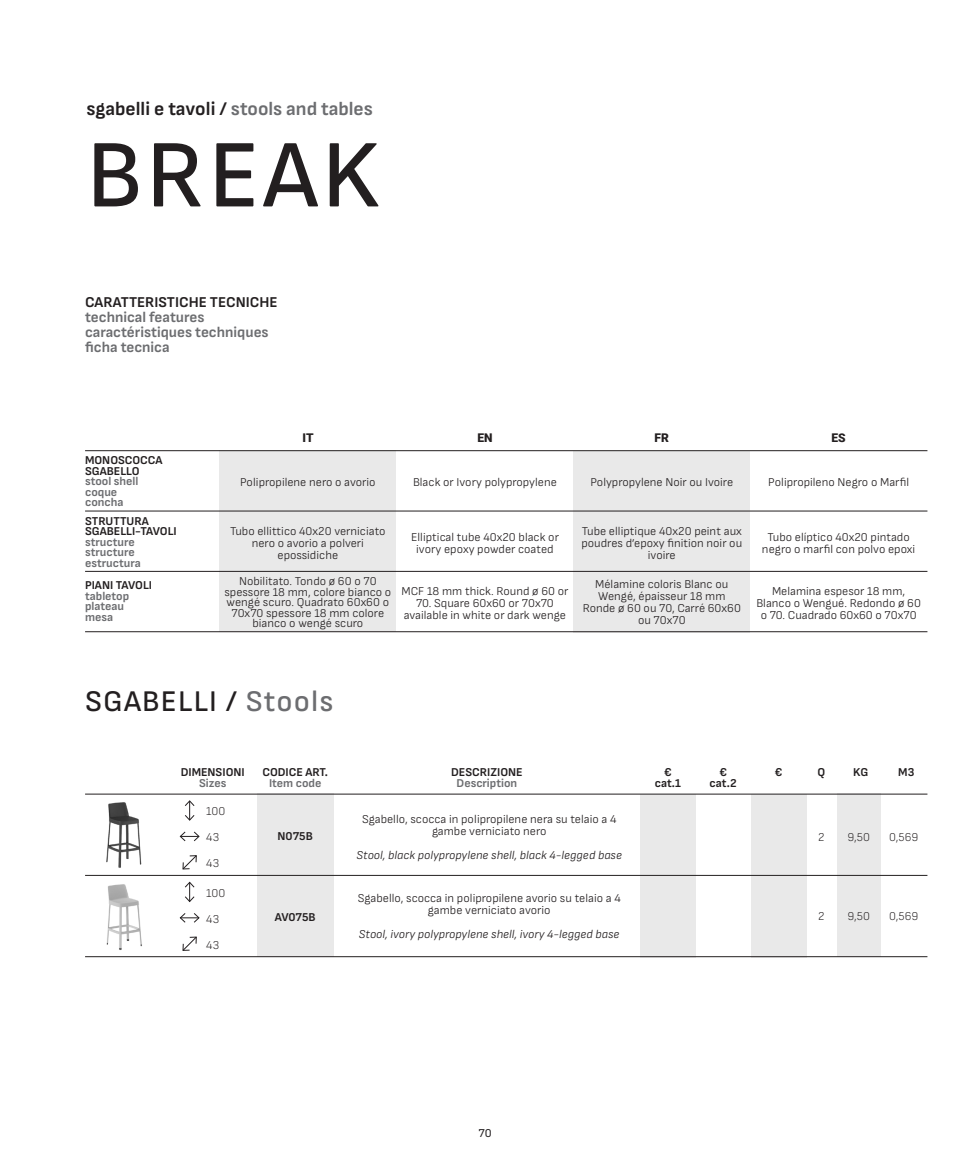
<style>
.page{position:relative;width:970px;height:1170px;background:#fff}
.page>*{position:absolute;margin:0;border:0;box-sizing:border-box;transform-origin:0 0}
.t1{font:500 96.45px "Sofia Sans";letter-spacing:.04em;color:#231f20}
.t2{font:500 30px "Sofia Sans";letter-spacing:.04em;color:#231f20}
.t3{font:700 19.35px "Sofia Sans";color:#231f20}
.t4{font:700 15px "Sofia Sans";color:#6c6d70}
.t5{font:700 15px "Sofia Sans";color:#231f20}
.t6{font:300 12px/12px "Sofia Sans";color:#231f20;text-align:center}
.t7{font:700 12px/10.5px "Sofia Sans";color:#231f20}
.t8{font:italic 300 12px "Sofia Sans";color:#231f20}
.t9{font:700 12px "Sofia Sans";color:#6c6d70}
.t10{font:300 12px "Sofia Sans";color:#231f20}
.t11{font:900 12px "Roboto";color:#231f20}
.t12{font:12px "Sofia Sans";color:#231f20}
.s1{color:#6c6d70}
</style>
<div class="page">
<div style="left:219px;top:450px;width:177px;height:181px;background:#e9e9e9"></div>
<div style="left:573px;top:451px;width:177px;height:181px;background:#e9e9e9"></div>
<hr style="left:85px;top:450px;width:842px;height:1px;background:#231f20">
<hr style="left:85px;top:510px;width:842px;height:1px;background:#231f20">
<hr style="left:85px;top:571px;width:842px;height:1px;background:#231f20">
<hr style="left:85px;top:631px;width:842px;height:1px;background:#231f20">
<div style="left:750px;top:794px;width:56px;height:162px;background:#e9e9e9"></div>
<div style="left:640px;top:794px;width:55px;height:162px;background:#e9e9e9"></div>
<div style="left:837px;top:793px;width:43px;height:163px;background:#e9e9e9"></div>
<div style="left:257px;top:793px;width:76px;height:163px;background:#e9e9e9"></div>
<hr style="left:85px;top:793px;width:842px;height:1px;background:#231f20">
<hr style="left:85px;top:874px;width:842px;height:1px;background:#231f20">
<hr style="left:85px;top:956px;width:842px;height:1px;background:#231f20">
<svg style="left:180px;top:831px;width:19px;height:10px"></svg>
<svg style="left:185px;top:800px;width:10px;height:20px"></svg>
<svg style="left:182px;top:855px;width:15px;height:14px"></svg>
<svg style="left:180px;top:913px;width:19px;height:9px"></svg>
<svg style="left:185px;top:881px;width:10px;height:21px"></svg>
<svg style="left:182px;top:936px;width:15px;height:14px"></svg>
<img style="left:106px;top:802px;width:36px;height:66px">
<img style="left:106px;top:884px;width:36px;height:66px">
<p class="t3" style="left:86px;top:97px;width:288px">sgabelli e tavoli / <span class="s1">stools and tables</span></p>
<p class="t1" style="left:86px;top:119px;width:295px">BREAK</p>
<p class="t5" style="left:85px;top:293px;width:194px">CARATTERISTICHE TECNICHE</p>
<p class="t4" style="left:85px;top:308px;width:121px">technical features</p>
<p class="t4" style="left:85px;top:323px;width:185px">caractéristiques techniques</p>
<p class="t4" style="left:85px;top:338px;width:86px">ficha tecnica</p>
<p class="t7" style="left:85px;top:455px;width:79px">MONOSCOCCA<br>SGABELLO</p>
<p class="t9" style="left:85px;top:474px;width:55px">stool shell</p>
<p class="t9" style="left:85px;top:485px;width:34px">coque</p>
<p class="t9" style="left:85px;top:495px;width:40px">concha</p>
<p class="t7" style="left:85px;top:515px;width:65px">STRUTTURA</p>
<p class="t7" style="left:85px;top:526px;width:93px">SGABELLI-TAVOLI</p>
<p class="t9" style="left:85px;top:534px;width:51px">structure</p>
<p class="t9" style="left:85px;top:545px;width:51px">structure</p>
<p class="t9" style="left:85px;top:555px;width:57px">estructura</p>
<p class="t7" style="left:85px;top:579px;width:68px">PIANI TAVOLI</p>
<p class="t9" style="left:85px;top:588px;width:46px">tabletop</p>
<p class="t9" style="left:85px;top:599px;width:41px">plateau</p>
<p class="t9" style="left:85px;top:609px;width:30px">mesa</p>
<p class="t11" style="left:302px;top:429px;width:13px">IT</p>
<p class="t11" style="left:477px;top:429px;width:17px">EN</p>
<p class="t11" style="left:654px;top:429px;width:16px">FR</p>
<p class="t11" style="left:831px;top:429px;width:16px">ES</p>
<p class="t6" style="left:240px;top:476px;width:137px">Polipropilene nero o avorio</p>
<p class="t6" style="left:413px;top:476px;width:145px">Black or Ivory polypropylene</p>
<p class="t6" style="left:590px;top:476px;width:144px">Polypropylene Noir ou Ivoire</p>
<p class="t6" style="left:768px;top:476px;width:142px">Polipropileno Negro o Marfil</p>
<p class="t6" style="left:230px;top:524px;width:157px">Tubo ellittico 40x20 verniciato</p>
<p class="t6" style="left:252px;top:536px;width:114px">nero o avorio a polveri</p>
<p class="t6" style="left:277px;top:548px;width:62px">epossidiche</p>
<p class="t6" style="left:224px;top:576px;width:168px;line-height:10.5px">Nobilitato. Tondo ø 60 o 70 spessore 18 mm, colore bianco o</p>
<p class="t6" style="left:227px;top:597px;width:164px;line-height:10.5px">wengé scuro. Quadrato 60x60 o<br>70x70 spessore 18 mm colore</p>
<p class="t6" style="left:252px;top:617px;width:112px">bianco o wengé scuro</p>
<p class="t6" style="left:411px;top:530px;width:149px">Elliptical tube 40x20 black or ivory epoxy powder coated</p>
<p class="t6" style="left:401px;top:585px;width:168px">MCF 18 mm thick. Round ø 60 or</p>
<p class="t6" style="left:416px;top:597px;width:139px">70. Square 60x60 or 70x70</p>
<p class="t6" style="left:404px;top:609px;width:164px">available in white or dark wenge</p>
<p class="t6" style="left:581px;top:524px;width:162px">Tube elliptique 40x20 peint aux poudres d’epoxy finition noir ou ivoire</p>
<p class="t6" style="left:595px;top:578px;width:134px;text-align:left">Mélamine coloris Blanc ou<br>Wengé, épaisseur 18 mm</p>
<p class="t6" style="left:582px;top:602px;width:160px">Ronde ø 60 ou 70, Carré 60x60 ou 70x70</p>
<p class="t6" style="left:767px;top:530px;width:144px">Tubo elíptico 40x20 pintado</p>
<p class="t6" style="left:762px;top:542px;width:155px">negro o marfil con polvo epoxi</p>
<p class="t6" style="left:756px;top:585px;width:166px">Melamina espesor 18 mm,<br>Blanco o Wengué. Redondo ø 60 o 70. Cuadrado 60x60 o 70x70</p>
<p class="t2" style="left:85px;top:684px;width:250px">SGABELLI / <span class="s1">Stools</span></p>
<p class="t7" style="left:181px;top:767px;width:66px">DIMENSIONI</p>
<p class="t7" style="left:774px;top:767px;width:9px">€</p>
<p class="t9" style="left:199px;top:775px;width:29px">Sizes</p>
<p class="t7" style="left:262px;top:767px;width:67px">CODICE ART.</p>
<p class="t9" style="left:269px;top:775px;width:54px">Item code</p>
<p class="t7" style="left:451px;top:767px;width:73px">DESCRIZIONE</p>
<p class="t9" style="left:456px;top:775px;width:62px">Description</p>
<p class="t7" style="left:664px;top:767px;width:9px">€</p>
<p class="t7" style="left:654px;top:777px;width:28px">cat.1</p>
<p class="t7" style="left:719px;top:767px;width:9px">€</p>
<p class="t7" style="left:709px;top:777px;width:29px">cat.2</p>
<p class="t10" style="left:206px;top:804px;width:21px">100</p>
<p class="t10" style="left:206px;top:830px;width:15px">43</p>
<p class="t7" style="left:277px;top:830px;width:37px">N075B</p>
<p class="t10" style="left:206px;top:856px;width:15px">43</p>
<p class="t10" style="left:206px;top:885px;width:21px">100</p>
<p class="t10" style="left:206px;top:911px;width:15px">43</p>
<p class="t10" style="left:206px;top:937px;width:15px">43</p>
<p class="t7" style="left:275px;top:911px;width:42px">AV075B</p>
<p class="t6" style="left:362px;top:813px;width:256px">Sgabello, scocca in polipropilene nera su telaio a 4 gambe verniciato nero</p>
<p class="t8" style="left:356px;top:848px;width:267px">Stool, black polypropylene shell, black 4-legged base</p>
<p class="t6" style="left:358px;top:892px;width:264px">Sgabello, scocca in polipropilene avorio su telaio a 4 gambe verniciato avorio</p>
<p class="t8" style="left:359px;top:927px;width:262px">Stool, ivory polypropylene shell, ivory 4-legged base</p>
<p class="t7" style="left:817px;top:767px;width:9px">Q</p>
<p class="t7" style="left:853px;top:767px;width:16px">KG</p>
<p class="t7" style="left:898px;top:767px;width:18px">M3</p>
<p class="t10" style="left:818px;top:830px;width:8px">2</p>
<p class="t10" style="left:847px;top:830px;width:24px">9,50</p>
<p class="t10" style="left:889px;top:830px;width:31px">0,569</p>
<p class="t10" style="left:818px;top:909px;width:8px">2</p>
<p class="t10" style="left:847px;top:909px;width:24px">9,50</p>
<p class="t10" style="left:889px;top:909px;width:31px">0,569</p>
<p class="t12" style="left:478px;top:1126px;width:15px">70</p>
</div>
